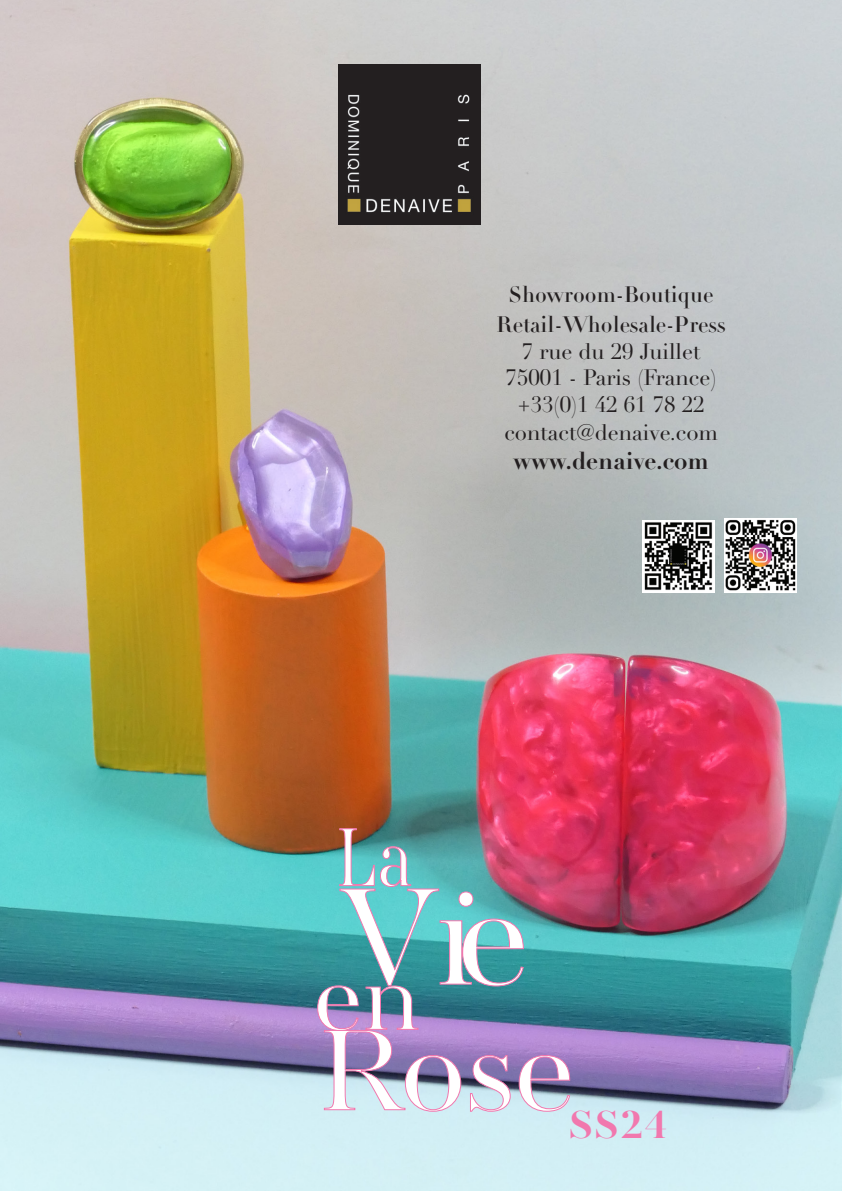
<style>
.page{position:relative;width:842px;height:1191px;background:#fff}
.page>*{position:absolute;margin:0;border:0;box-sizing:border-box;transform-origin:0 0}
.t1{font:700 40px "AW Conqueror Std Didot";color:#f178ae}
.t2{font:700 24px "Didot LT Pro";color:#231f20}
.t3{font:22px "Didot LT Pro";color:#231f20}
.t4{font:22px "Didot LT Pro Headline";color:#231f20}
</style>
<div class="page">
<img style="left:0;top:0;width:842px;height:1191px">
<img style="left:724px;top:519px;width:73px;height:73px">
<img style="left:642px;top:520px;width:72px;height:72px">
<img style="left:317px;top:827px;width:253px;height:285px">
<img style="left:339px;top:64px;width:141px;height:160px">
<p class="t4" style="left:509px;top:281px;width:206px">Showroom-Boutique</p>
<p class="t4" style="left:497px;top:311px;width:230px">Retail-Wholesale-Press</p>
<p class="t3" style="left:522px;top:338px;width:180px">7 rue du 29 Juillet</p>
<p class="t3" style="left:506px;top:364px;width:212px">75001 - Paris (France)</p>
<p class="t3" style="left:517px;top:391px;width:189px">+33(0)1 42 61 78 22</p>
<p class="t3" style="left:504px;top:419px;width:215px">contact@denaive.com</p>
<p class="t2" style="left:513px;top:446px;width:197px">www.denaive.com</p>
<p class="t1" style="left:568px;top:1104px;width:101px">SS24</p>
</div>
